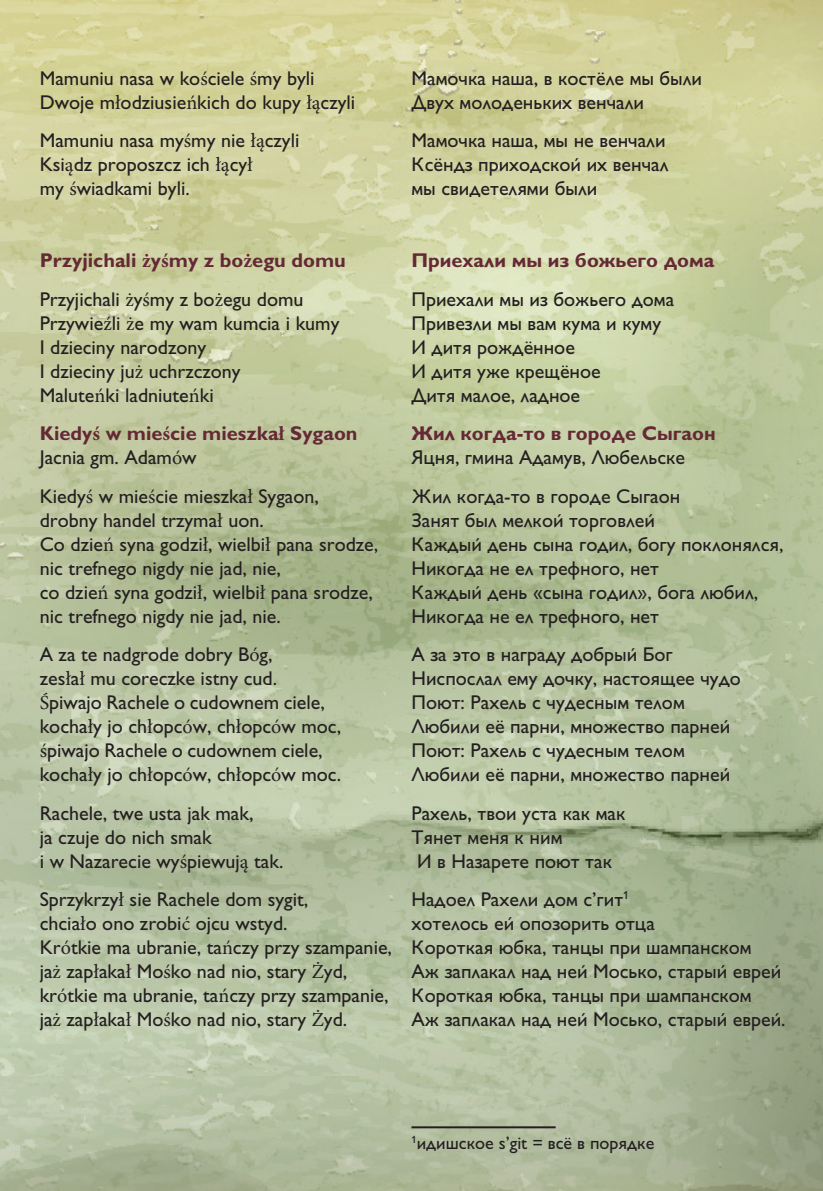
<style>
.page{position:relative;width:823px;height:1191px;background:#fff}
.page>*{position:absolute;margin:0;border:0;box-sizing:border-box;transform-origin:0 0}
.t1{font:20px/24px "Gill Sans C";color:#231f20}
.t2{font:700 20px/38.4px "Gill Sans C";color:#642935}
.t3{font:18px "Gill Sans C";color:#231f20}
.s1{font-family:"Minion Pro"}
.s2{font-weight:400;color:#231f20}
.s3{font-family:"Minion Pro";font-weight:400;color:#231f20}
</style>
<div class="page">
<img style="left:0;top:0;width:367px;height:1076px">
<img style="left:367px;top:0;width:455px;height:1191px">
<img style="left:0;top:1076px;width:371px;height:115px">
<hr style="left:411px;top:1126px;width:144px;height:2px;background:#231f20">
<p class="t1" style="left:40px;top:66px;width:317px">Mamuniu nasa w ko<span class="s1">ś</span>ciele <span class="s1">ś</span>my byli<br>Dwoje m<span class="s1">ł</span>odziusie<span class="s1">ń</span>kich do kupy <span class="s1">łą</span>czyli</p>
<p class="t1" style="left:40px;top:128px;width:261px">Mamuniu nasa my<span class="s1">ś</span>my nie <span class="s1">łą</span>czyli<br>Ksi<span class="s1">ą</span>dz proposzcz ich <span class="s1">łą</span>cy<span class="s1">ł<br></span>my <span class="s1">ś</span>wiadkami byli.</p>
<p class="t1" style="left:411px;top:66px;width:292px">Мамочка наша, в костёле мы были<br>Двух молоденьких венчали</p>
<p class="t1" style="left:411px;top:128px;width:258px">Мамочка наша, мы не венчали<br>Ксёндз приходской их венчал мы свидетелями были</p>
<p class="t2" style="left:40px;top:241px;width:307px">Przyjichali <span class="s1">ż</span>y<span class="s1">ś</span>my z bo<span class="s1">ż</span>egu domu<br><span class="s2">Przyjichali</span> <span class="s3">ż</span><span class="s2">y</span><span class="s3">ś</span><span class="s2">my z bo</span><span class="s3">ż</span><span class="s2">egu domu</span></p>
<p class="t1" style="left:40px;top:311px;width:301px">Przywie<span class="s1">ź</span>li <span class="s1">ż</span>e my wam kumcia i kumy<br>I dzieciny narodzony<br>I dzieciny ju<span class="s1">ż</span> uchrzczony<br>Malute<span class="s1">ń</span>ki ladniute<span class="s1">ń</span>ki</p>
<p class="t2" style="left:40px;top:421px;width:319px;line-height:24px">Kiedy<span class="s1">ś</span> w mie<span class="s1">ś</span>cie mieszka<span class="s1">ł</span> Sygaon<br><span class="s2">Jacnia gm. Adam</span><span class="s3">ó</span><span class="s2">w</span></p>
<p class="t1" style="left:40px;top:484px;width:340px">Kiedy<span class="s1">ś</span> w mie<span class="s1">ś</span>cie mieszka<span class="s1">ł</span> Sygaon, drobny handel trzyma<span class="s1">ł</span> uon.<br>Co dzie<span class="s1">ń</span> syna godzi<span class="s1">ł</span>, wielbi<span class="s1">ł</span> pana srodze, nic trefnego nigdy nie jad, nie,<br>co dzie<span class="s1">ń</span> syna godzi<span class="s1">ł</span>, wielbi<span class="s1">ł</span> pana srodze, nic trefnego nigdy nie jad, nie.</p>
<p class="t1" style="left:40px;top:642px;width:302px">A za te nadgrode dobry B<span class="s1">ó</span>g,<br>zes<span class="s1">ł</span>a<span class="s1">ł</span> mu coreczke istny cud.<br><span class="s1">Ś</span>piwajo Rachele o cudownem ciele, kocha<span class="s1">ł</span>y jo ch<span class="s1">ł</span>opc<span class="s1">ó</span>w, ch<span class="s1">ł</span>opc<span class="s1">ó</span>w moc, <span class="s1">ś</span>piwajo Rachele o cudownem ciele, kocha<span class="s1">ł</span>y jo ch<span class="s1">ł</span>opc<span class="s1">ó</span>w, ch<span class="s1">ł</span>opc<span class="s1">ó</span>w moc.</p>
<p class="t1" style="left:40px;top:800px;width:245px">Rachele, twe usta jak mak,<br>ja czuje do nich smak<br>i w Nazarecie wy<span class="s1">ś</span>piewuj<span class="s1">ą</span> tak.</p>
<p class="t1" style="left:40px;top:887px;width:353px">Sprzykrzy<span class="s1">ł</span> sie Rachele dom sygit,<br>chcia<span class="s1">ł</span>o ono zrobi<span class="s1">ć</span> ojcu wstyd.<br>Kr<span class="s1">ó</span>tkie ma ubranie, ta<span class="s1">ń</span>czy przy szampanie, ja<span class="s1">ż</span> zap<span class="s1">ł</span>aka<span class="s1">ł</span> Mo<span class="s1">ś</span>ko nad nio, stary <span class="s1">Ż</span>yd, kr<span class="s1">ó</span>tkie ma ubranie, ta<span class="s1">ń</span>czy przy szampanie, ja<span class="s1">ż</span> zap<span class="s1">ł</span>aka<span class="s1">ł</span> Mo<span class="s1">ś</span>ko nad nio, stary <span class="s1">Ż</span>yd.</p>
<p class="t2" style="left:411px;top:241px;width:304px">Приехали мы из божьего дома</p>
<p class="t1" style="left:411px;top:287px;width:264px">Приехали мы из божьего дома<br>Привезли мы вам кума и куму<br>И дитя рождённое<br>И дитя уже крещёное<br>Дитя малое, ладное</p>
<p class="t2" style="left:411px;top:414px;width:305px">Жил когда-то в городе Сыгаон</p>
<p class="t1" style="left:411px;top:438px;width:275px;line-height:38.4px">Яцня, гмина Адамув, Любельске<br>Жил когда-то в городе Сыгаон</p>
<p class="t1" style="left:411px;top:508px;width:373px">Занят был мелкой торговлей<br>Каждый день сына годил, богу поклонялся,<br>Никогда не ел трефного, нет<br>Каждый день «сына годил», бога любил,<br>Никогда не ел трефного, нет</p>
<p class="t1" style="left:411px;top:642px;width:330px">А за это в награду добрый Бог<br>Ниспослал ему дочку, настоящее чудо<br>Поют: Рахель с чудесным телом<br>Любили её парни, множество парней<br>Поют: Рахель с чудесным телом<br>Любили её парни, множество парней</p>
<p class="t1" style="left:411px;top:800px;width:215px">Рахель, твои уста как мак<br>Тянет меня к ним<br>И в Назарете поют так</p>
<p class="t1" style="left:411px;top:887px;width:375px">Надоел Рахели дом с’гит<sup>1<br></sup>хотелось ей опозорить отца<br>Короткая юбка, танцы при шампанском<br>Аж заплакал над ней Мосько, старый еврей Короткая юбка, танцы при шампанском<br>Аж заплакал над ней Мосько, старый еврей.</p>
<p class="t3" style="left:411px;top:1132px;width:244px"><sup>1</sup>идишское s’git = всё в порядке</p>
</div>
